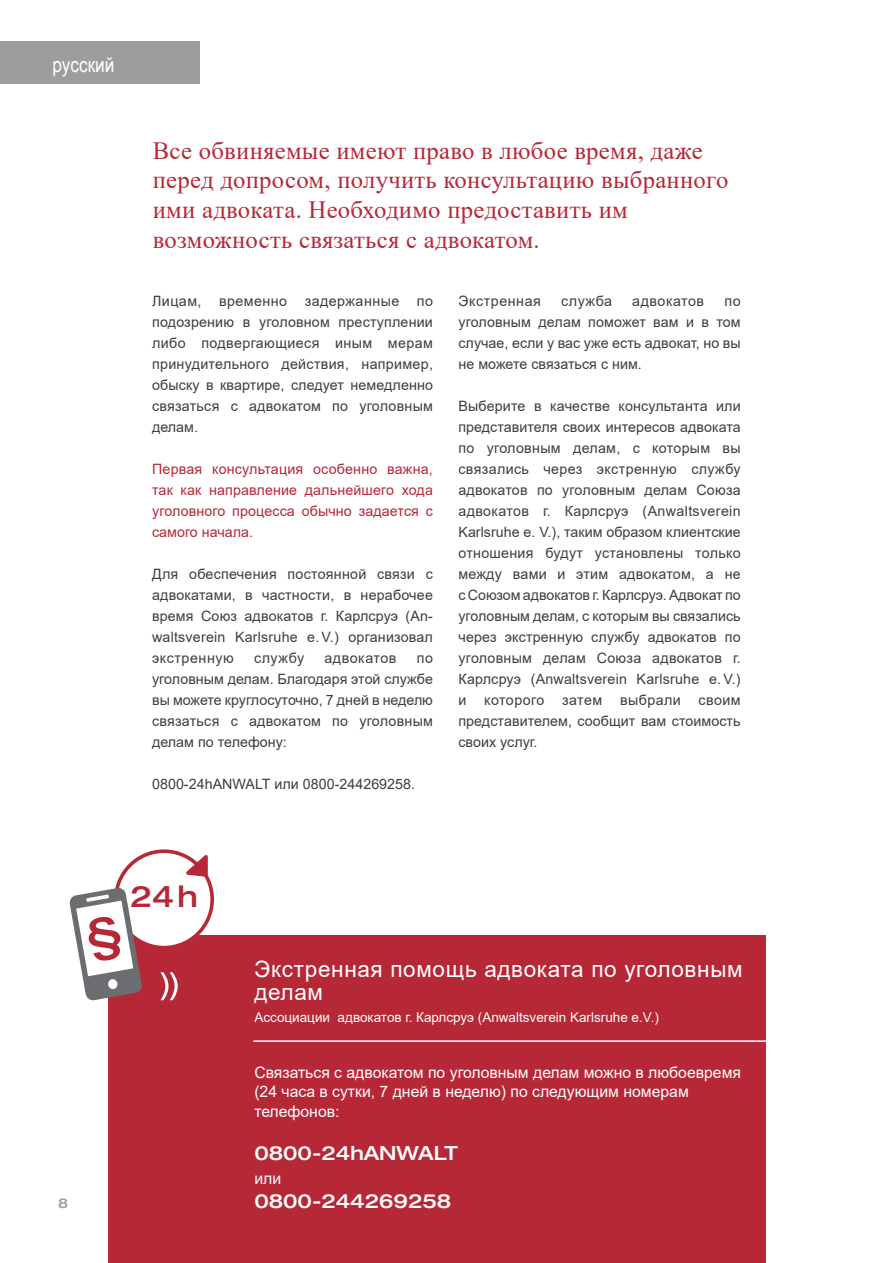
<style>
.page{position:relative;width:893px;height:1263px;background:#fff}
.page>*{position:absolute;margin:0;border:0;box-sizing:border-box;transform-origin:0 0}
.t1{font:500 expanded 29.7px "Helvetica Neue";color:#b72837}
.t2{font:24.75px/29.7px "Times New Roman";letter-spacing:.01em;color:#b72837}
.t3{font:22.5px/22.5px "Arial";letter-spacing:.03em;color:#fff}
.t4{font:21px "Arial Narrow";color:#fff}
.t5{font:500 expanded 19.5px "Helvetica Neue";color:#fff}
.t6{font:15.75px/19.5px "Arial";color:#fff}
.t7{font:14.25px/21px "Arial";letter-spacing:.005em;color:#3e3e3f;text-align:justify}
.t8{font:14.25px/21px "Arial";letter-spacing:.01em;color:#b72837;text-align:justify}
.t9{font:14.25px "Arial";letter-spacing:.04em;color:#3e3e3f}
.t10{font:13.5px "Arial";color:#fff}
.t11{font:500 expanded 13.5px "Helvetica Neue";color:#96a29c}
</style>
<div class="page">
<div style="left:0;top:41px;width:200px;height:43px;background:#9d9d9e"></div>
<div style="left:109px;top:935px;width:657px;height:328px;background:#b72837"></div>
<hr style="left:253px;top:1040px;width:541px;height:2px;background:#fff">
<svg style="left:69px;top:849px;width:145px;height:152px"></svg>
<h3 class="t4" style="left:52px;top:49px;width:64px">русский</h3>
<h2 class="t2" style="left:153px;top:135px;width:577px">Все обвиняемые имеют право в любое время, даже перед допросом, получить консультацию выбранного ими адвоката. Необходимо предоставить им возможность связаться с адвокатом.</h2>
<p class="t7" style="left:152px;top:290px;width:282px">Лицам, временно задержанные по подозрению в уголовном преступлении либо подвергающиеся иным мерам принудительного действия, например, обыску в квартире, следует немедленно связаться с адвокатом по уголовным делам.</p>
<p class="t8" style="left:152px;top:458px;width:282px">Первая консультация особенно важна, так как направление дальнейшего хода уголовного процесса обычно задается с самого начала.</p>
<p class="t7" style="left:152px;top:563px;width:282px">Для обеспечения постоянной связи с адвокатами, в частности, в нерабочее время Союз адвокатов г. Карлсруэ (An&shy;waltsverein Karlsruhe e.V.) организовал экстренную</p>
<p class="t7" style="left:254px;top:647px;width:52px">службу</p>
<p class="t9" style="left:324px;top:648px;width:73px">адвокатов</p>
<p class="t7" style="left:152px;top:647px;width:282px;text-indent:265px">по уголовным делам. Благодаря этой службе вы можете круглосуточно, 7 дней в неделю связаться с адвокатом по уголовным делам по телефону:</p>
<p class="t7" style="left:152px;top:773px;width:264px">0800-24hANWALT или 0800-244269258.</p>
<p class="t9" style="left:458px;top:291px;width:84px">Экстренная</p>
<p class="t7" style="left:561px;top:290px;width:52px">служба</p>
<p class="t9" style="left:632px;top:291px;width:73px">адвокатов</p>
<p class="t7" style="left:458px;top:290px;width:284px;text-indent:266px">по уголовным делам поможет вам и в том случае, если у вас уже есть адвокат, но вы не можете связаться с ним.</p>
<p class="t7" style="left:458px;top:395px;width:284px">Выберите в качестве консультанта или представителя своих интересов адвоката по уголовным делам, с которым вы связались через экстренную службу адвокатов по уголовным делам Союза адвокатов г. Карлсруэ (Anwaltsverein Karlsruhe e. V.), таким образом клиентские отношения будут установлены только между вами и этим адвокатом, а не с Союзом адвокатов г. Карлсруэ. Адвокат по уголовным делам, с которым вы связались через экстренную службу адвокатов по уголовным делам Союза адвокатов г.<br>Карлсруэ (Anwaltsverein Karlsruhe e.V.) и которого затем выбрали своим представителем, сообщит вам стоимость своих услуг.</p>
<p class="t11" style="left:58px;top:1195px;width:11px">8</p>
<h1 class="t1" style="left:130px;top:877px;width:69px">24h</h1>
<h3 class="t3" style="left:254px;top:958px;width:490px">Экстренная помощь адвоката по уголовным делам</h3>
<p class="t10" style="left:254px;top:1008px;width:406px">Ассоциации адвокатов г. Карлсруэ (Anwaltsverein Karlsruhe e.V.)</p>
<p class="t6" style="left:254px;top:1062px;width:488px">Связаться с адвокатом по уголовным делам можно в любоевремя (24 часа в сутки, 7 дней в неделю) по следующим номерам телефонов:</p>
<h3 class="t5" style="left:254px;top:1141px;width:205px">0800-24hANWALT</h3>
<p class="t6" style="left:254px;top:1169px;width:28px">или</p>
<h3 class="t5" style="left:254px;top:1189px;width:198px">0800-244269258</h3>
</div>
